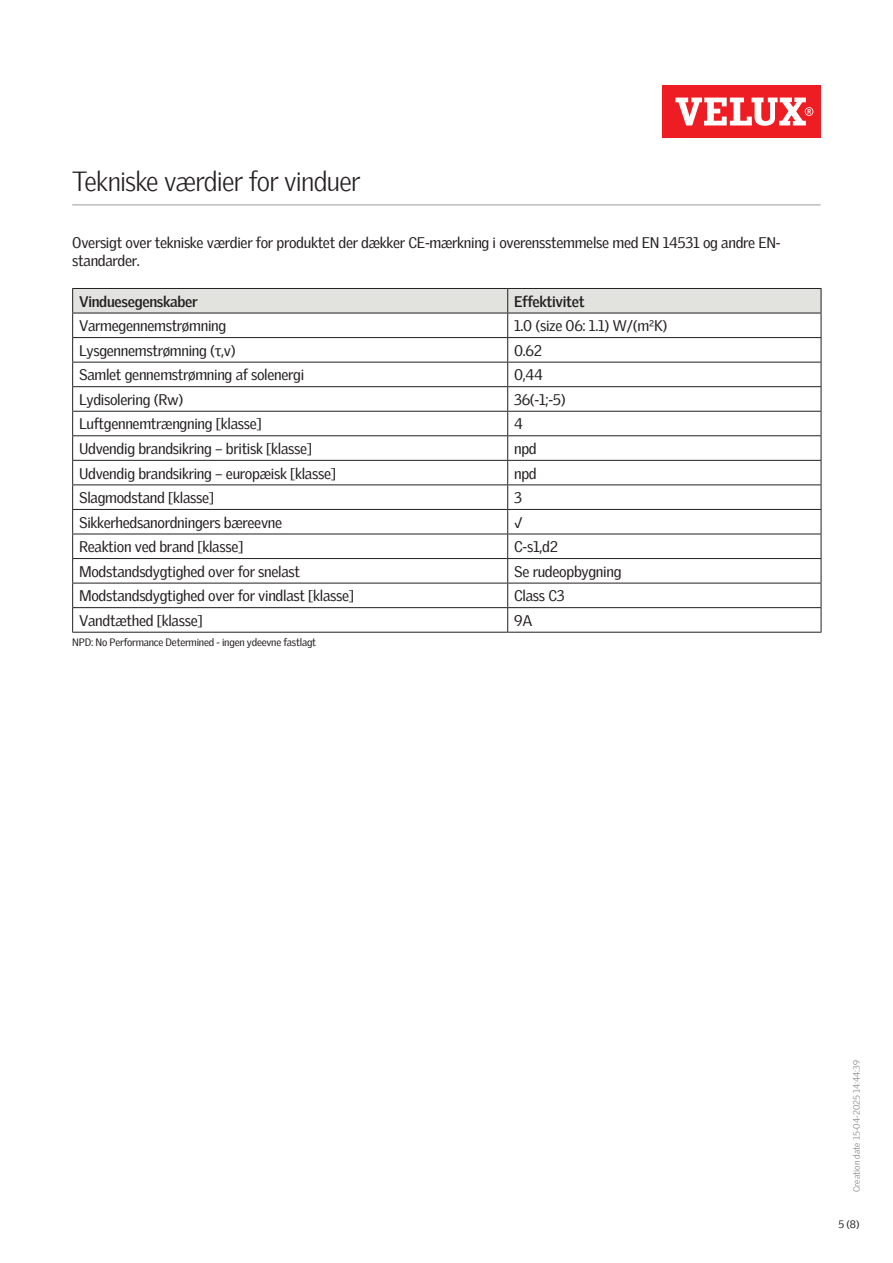
<style>
.page{position:relative;width:893px;height:1263px;background:#fff}
.page>*{position:absolute;margin:0;border:0;box-sizing:border-box;transform-origin:0 0}
.Headline_With_Line_B{font:300 27px "Velux Gothic";letter-spacing:-.03em;color:#231f20}
.Body_Regular{font:15px/18px "Velux Gothic";letter-spacing:-.02em;color:#231f20}
.Body_Heading{font:700 15px "Velux Gothic";letter-spacing:-.02em;color:#231f20}
.t1{font:10.5px "Velux Gothic";letter-spacing:-.02em;color:#231f20}
.t2{font:300 9px "Velux Gothic";color:#7c7e81}
</style>
<div class="page">
<div style="left:662px;top:85px;width:159px;height:53px;background:#ee1d23"></div>
<svg style="left:675px;top:98px;width:138px;height:28px"></svg>
<hr style="left:72px;top:204px;width:749px;height:2px;background:#bcbdbb">
<hr style="left:72px;top:632px;width:436px;height:1px;background:#231f20">
<svg style="left:72px;top:288px;width:750px;height:344px"></svg>
<hr style="left:508px;top:632px;width:313px;height:1px;background:#231f20">
<p class="Headline_With_Line_B" style="left:72px;top:161px;width:290px">Tekniske værdier for vinduer</p>
<p class="Body_Regular" style="left:72px;top:232px;width:710px">Oversigt over tekniske værdier for produktet der dækker CE-mærkning i overensstemmelse med EN 14531 og andre EN&shy;standarder.</p>
<p class="Body_Heading" style="left:79px;top:290px;width:120px">Vinduesegenskaber</p>
<p class="Body_Heading" style="left:514px;top:290px;width:72px">Effektivitet</p>
<p class="Body_Regular" style="left:79px;top:315px;width:149px">Varmegennemstrømning</p>
<p class="Body_Regular" style="left:514px;top:315px;width:155px">1.0 (size 06: 1.1) W/(m²K)</p>
<p class="Body_Regular" style="left:79px;top:340px;width:158px">Lysgennemstrømning (τ,v)</p>
<p class="Body_Regular" style="left:514px;top:340px;width:29px">0.62</p>
<p class="Body_Regular" style="left:79px;top:364px;width:227px">Samlet gennemstrømning af solenergi</p>
<p class="Body_Regular" style="left:514px;top:364px;width:30px">0,44</p>
<p class="Body_Regular" style="left:79px;top:389px;width:106px">Lydisolering (Rw)</p>
<p class="Body_Regular" style="left:514px;top:389px;width:53px">36(-1;-5)</p>
<p class="Body_Regular" style="left:79px;top:414px;width:184px">Luftgennemtrængning [klasse]</p>
<p class="Body_Regular" style="left:514px;top:414px;width:10px">4</p>
<p class="Body_Regular" style="left:79px;top:438px;width:235px">Udvendig brandsikring – britisk [klasse]</p>
<p class="Body_Regular" style="left:514px;top:438px;width:24px">npd</p>
<p class="Body_Regular" style="left:79px;top:463px;width:259px">Udvendig brandsikring – europæisk [klasse]</p>
<p class="Body_Regular" style="left:514px;top:463px;width:24px">npd</p>
<p class="Body_Regular" style="left:79px;top:487px;width:137px">Slagmodstand [klasse]</p>
<p class="Body_Regular" style="left:514px;top:487px;width:9px">3</p>
<p class="Body_Regular" style="left:79px;top:512px;width:205px">Sikkerhedsanordningers bæreevne</p>
<p class="Body_Regular" style="left:514px;top:512px;width:10px">√</p>
<p class="Body_Regular" style="left:79px;top:536px;width:166px">Reaktion ved brand [klasse]</p>
<p class="Body_Regular" style="left:514px;top:536px;width:45px">C-s1,d2</p>
<p class="Body_Regular" style="left:79px;top:561px;width:223px">Modstandsdygtighed over for snelast</p>
<p class="Body_Regular" style="left:514px;top:561px;width:109px">Se rudeopbygning</p>
<p class="Body_Regular" style="left:79px;top:585px;width:277px">Modstandsdygtighed over for vindlast [klasse]</p>
<p class="Body_Regular" style="left:514px;top:585px;width:52px">Class C3</p>
<p class="Body_Regular" style="left:79px;top:610px;width:125px">Vandtæthed [klasse]</p>
<p class="Body_Regular" style="left:514px;top:610px;width:20px">9A</p>
<p class="t1" style="left:72px;top:634px;width:245px">NPD: No Performance Determined - ingen ydeevne fastlagt</p>
<p class="t2" style="left:850px;top:1192px;width:133px;rotate:-90deg">Creation date 15-04-2025 14:44:39</p>
<p class="t1" style="left:838px;top:1216px;width:23px">5 (8)</p>
</div>
